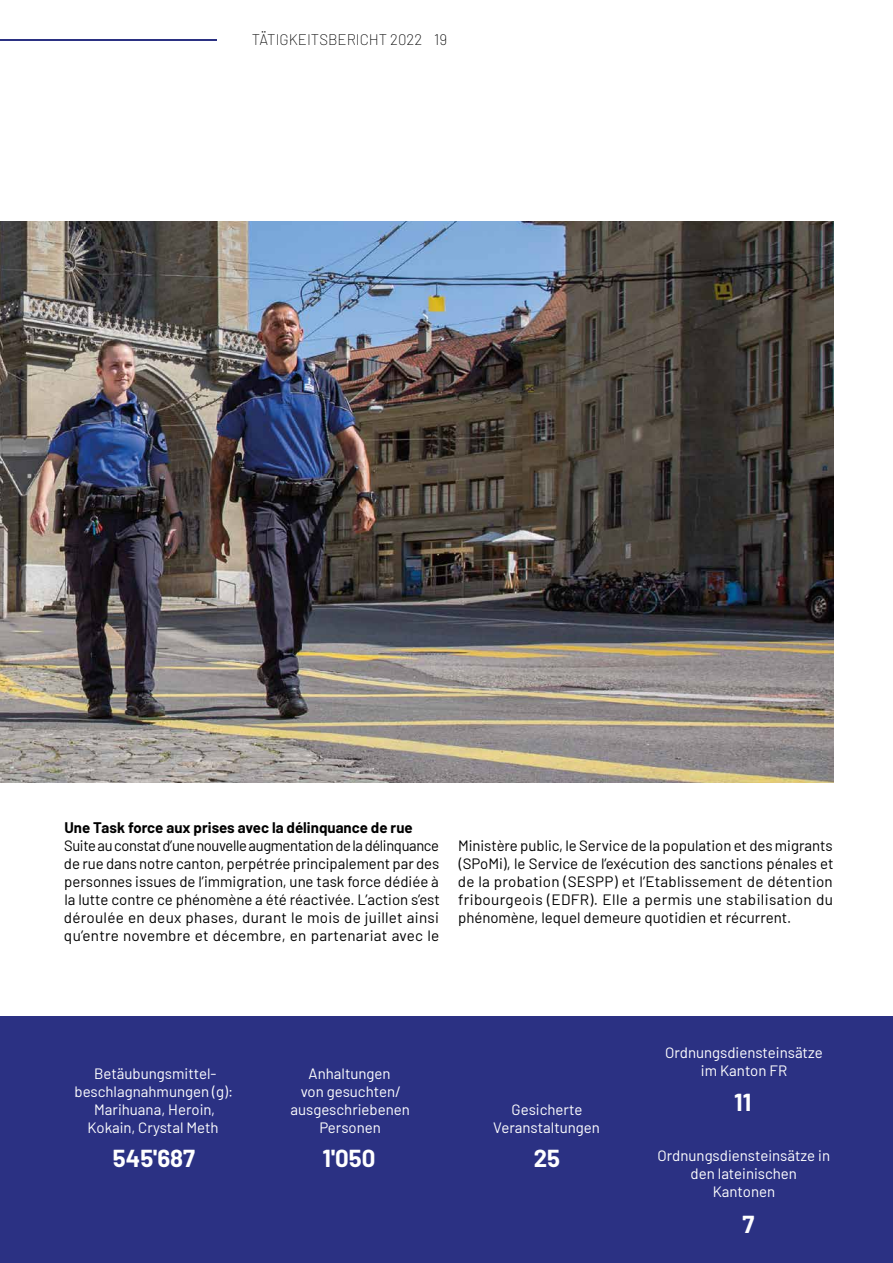
<style>
.page{position:relative;width:893px;height:1263px;background:#fff}
.page>*{position:absolute;margin:0;border:0;box-sizing:border-box;transform-origin:0 0}
.t1{font:700 24px "Barlow";color:#fff}
.t2{font:15px/18px "Barlow";letter-spacing:.005em;color:#000;text-align:justify}
.t3{font:15px/18px "Barlow";color:#fff;text-align:center}
.t4{font:700 15px "Barlow";color:#000}
.t5{font:200 15px "Barlow";color:#000}
</style>
<div class="page">
<hr style="left:0;top:39px;width:217px;height:1px;background:#2b3183">
<div style="left:0;top:1016px;width:893px;height:247px;background:#2b3183"></div>
<img style="left:0;top:221px;width:833px;height:561px">
<p class="t5" style="left:252px;top:29px;width:197px">TÄTIGKEITSBERICHT 2022 19</p>
<p class="t4" style="left:65px;top:816px;width:350px">Une Task force aux prises avec la délinquance de rue</p>
<p class="t2" style="left:64px;top:835px;width:377px">Suite au constat d’une nouvelle augmentation de la délinquance de rue dans notre canton, perpétrée principalement par des personnes issues de l’immigration, une task force dédiée à la lutte contre ce phénomène a été réactivée. L’action s’est déroulée en deux phases, durant le mois de juillet ainsi qu’entre novembre et décembre, en partenariat avec le</p>
<p class="t2" style="left:458px;top:835px;width:377px">Ministère public, le Service de la population et des migrants (SPoMi), le Service de l’exécution des sanctions pénales et de la probation (SESPP) et l’Etablissement de détention fribourgeois (EDFR). Elle a permis une stabilisation du phénomène, lequel demeure quotidien et récurrent.</p>
<p class="t3" style="left:75px;top:1063px;width:160px">Betäubungsmittel&shy;beschlagnahmungen (g):<br>Marihuana, Heroin,<br>Kokain, Crystal Meth</p>
<h1 class="t1" style="left:113px;top:1141px;width:84px">545'687</h1>
<p class="t3" style="left:290px;top:1063px;width:121px">Anhaltungen<br>von gesuchten/ ausgeschriebenen<br>Personen</p>
<h1 class="t1" style="left:323px;top:1141px;width:54px">1'050</h1>
<p class="t3" style="left:493px;top:1099px;width:108px">Gesicherte<br>Veranstaltungen</p>
<h1 class="t1" style="left:534px;top:1141px;width:28px">25</h1>
<p class="t3" style="left:665px;top:1042px;width:159px">Ordnungsdiensteinsätze im Kanton FR</p>
<h1 class="t1" style="left:734px;top:1084px;width:19px">11</h1>
<p class="t3" style="left:657px;top:1145px;width:174px">Ordnungsdiensteinsätze in den lateinischen<br>Kantonen</p>
<h1 class="t1" style="left:742px;top:1207px;width:13px">7</h1>
</div>
